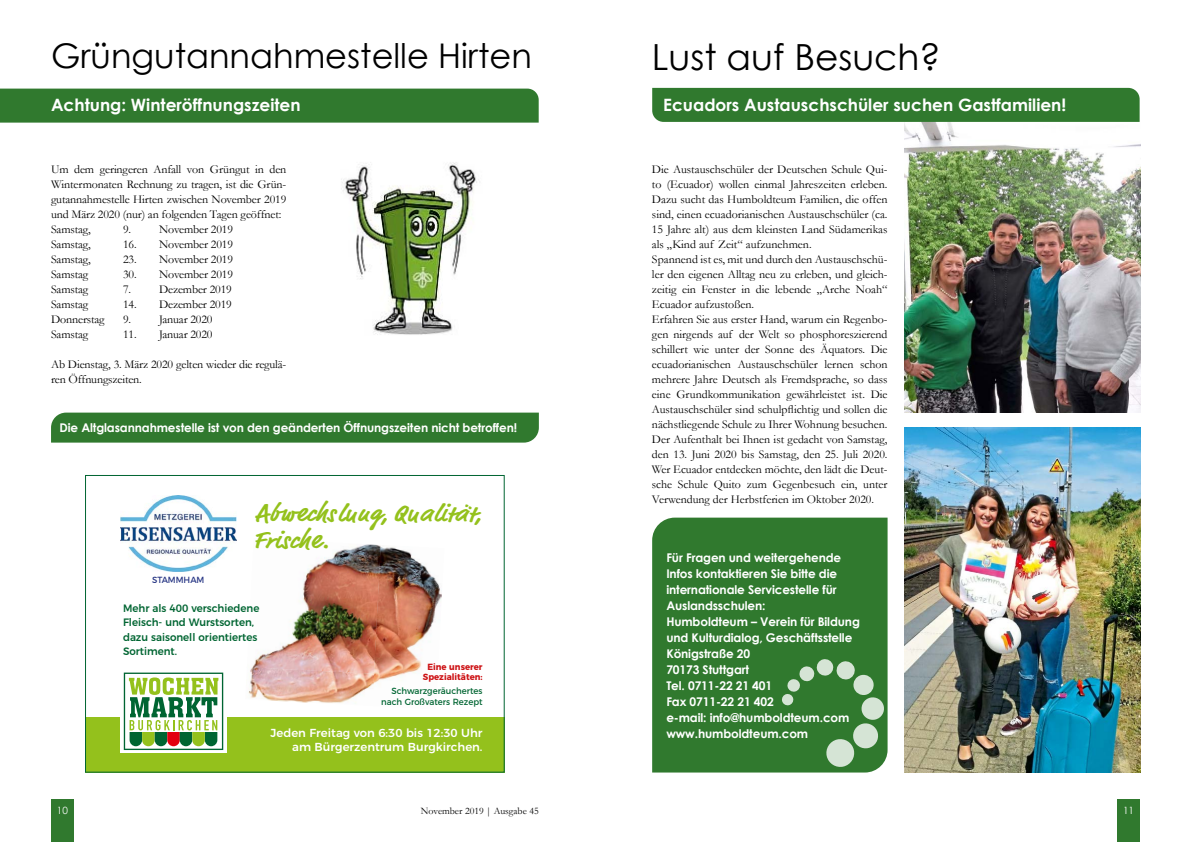
<style>
.page{position:relative;width:1191px;height:842px;background:#fff}
.page>*{position:absolute;margin:0;border:0;box-sizing:border-box;transform-origin:0 0}
.t1{font:36px "Century Gothic";color:#000}
.t2{font:34px "Century Gothic";color:#000}
.t3{font:700 24.5px/26.6px "Script One";color:#94c11c;scale:1.16 1}
.t4{font:700 17px "Century Gothic";color:#fff}
.t5{font:12px/15px "Garamond";color:#000}
.t6{font:700 12px/16px "Century Gothic";letter-spacing:-.01em;color:#fff}
.t7{font:500 11.6px/14px "Montserrat";color:#fff;text-align:right}
.t8{font:500 10.7px/14.3px "Montserrat";color:#006532;scale:.95 1}
.t9{font:10px "Garamond";color:#000}
.t10{font:10px "Century Gothic";color:#fff}
.t11{font:8.9px/11px "Montserrat";color:#006532;text-align:right;scale:.95 1}
.t12{font:700 8.9px/10px "Montserrat";color:#cd1316;text-align:center;scale:.95 1}
.t13{font:8.9px "Montserrat";color:#253483;scale:.95 1}
</style>
<div class="page">
<div style="left:51px;top:799px;width:23px;height:43px;background:#30792e"></div>
<div style="left:1117px;top:799px;width:23px;height:43px;background:#30792e"></div>
<img style="left:905px;top:117px;width:235px;height:296px">
<img style="left:341px;top:162px;width:138px;height:173px">
<div style="left:652px;top:88px;width:487px;height:34px;background:#30792e"></div>
<div style="left:51px;top:413px;width:488px;height:30px;background:#30792e"></div>
<div style="left:652px;top:518px;width:235px;height:254px;background:#30792e"></div>
<div style="left:0;top:89px;width:538px;height:34px;background:#30792e"></div>
<img style="left:905px;top:428px;width:235px;height:345px">
<img style="left:252px;top:544px;width:124px;height:123px">
<img style="left:372px;top:545px;width:70px;height:139px">
<img style="left:248px;top:667px;width:126px;height:36px">
<div style="left:85px;top:717px;width:420px;height:56px;background:#94c11c"></div>
<div style="left:120px;top:669px;width:106px;height:84px;background:linear-gradient(to right,#fff,#fff)"></div>
<svg style="left:124px;top:673px;width:99px;height:77px"></svg>
<div style="left:85px;top:475px;width:420px;height:298px;border:1px solid #006532"></div>
<img style="left:120px;top:495px;width:116px;height:76px">
<svg style="left:781px;top:658px;width:104px;height:110px;background:#569255"></svg>
<h2 class="t2" style="left:51px;top:32px;width:482px">Grüngutannahmestelle Hirten</h2>
<h3 class="t4" style="left:51px;top:92px;width:251px">Achtung: Winteröffnungszeiten</h3>
<p class="t5" style="left:51px;top:161px;width:237px">Um dem geringeren Anfall von Grüngut in den Wintermonaten Rechnung zu tragen, ist die Grün&shy;gutannahmestelle Hirten zwischen November 2019 und März 2020 (nur) an folgenden Tagen geöffnet:<br>Samstag,</p>
<p class="t5" style="left:123px;top:221px;width:112px">9. November 2019</p>
<p class="t5" style="left:51px;top:236px;width:41px">Samstag,</p>
<p class="t5" style="left:123px;top:236px;width:112px">16. November 2019</p>
<p class="t5" style="left:51px;top:251px;width:41px">Samstag,</p>
<p class="t5" style="left:123px;top:251px;width:112px">23. November 2019</p>
<p class="t5" style="left:51px;top:266px;width:39px">Samstag</p>
<p class="t5" style="left:123px;top:266px;width:112px">30. November 2019</p>
<p class="t5" style="left:51px;top:281px;width:39px">Samstag</p>
<p class="t5" style="left:123px;top:281px;width:110px">7. Dezember 2019</p>
<p class="t5" style="left:51px;top:296px;width:39px">Samstag</p>
<p class="t5" style="left:123px;top:296px;width:110px">14. Dezember 2019</p>
<p class="t5" style="left:51px;top:311px;width:55px">Donnerstag</p>
<p class="t5" style="left:123px;top:311px;width:91px">9. Januar 2020</p>
<p class="t5" style="left:51px;top:326px;width:39px">Samstag</p>
<p class="t5" style="left:123px;top:326px;width:91px">11. Januar 2020</p>
<p class="t5" style="left:51px;top:356px;width:237px">Ab Dienstag, 3. März 2020 gelten wieder die regulä&shy;ren Öffnungszeiten.</p>
<p class="t6" style="left:60px;top:419px;width:459px">Die Altglasannahmestelle ist von den geänderten Öffnungszeiten nicht betroffen!</p>
<p class="t13" style="left:152px;top:573px;width:57px">STAMMHAM</p>
<h3 class="t3" style="left:256px;top:499px;width:196px">Abwechslung, Qualität,<br>Frische.</h3>
<p class="t8" style="left:123px;top:600px;width:145px">Mehr als 400 verschiedene<br>Fleisch- und Wurstsorten, dazu saisonell orientiertes<br>Sortiment.</p>
<p class="t12" style="left:423px;top:662px;width:64px">Eine unserer<br>Spezialitäten:</p>
<p class="t11" style="left:381px;top:685px;width:108px">Schwarzgeräuchertes nach Großvaters Rezept</p>
<p class="t7" style="left:271px;top:725px;width:213px">Jeden Freitag von 6:30 bis 12:30 Uhr am Bürgerzentrum Burgkirchen.</p>
<h1 class="t1" style="left:652px;top:31px;width:290px">Lust auf Besuch?</h1>
<h3 class="t4" style="left:663px;top:92px;width:404px">Ecuadors Austauschschüler suchen Gastfamilien!</h3>
<p class="t5" style="left:652px;top:161px;width:237px">Die Austauschschüler der Deutschen Schule Qui&shy;to (Ecuador) wollen einmal Jahreszeiten erleben.<br>Dazu sucht das Humboldteum Familien, die offen sind, einen ecuadorianischen Austauschschüler (ca.<br>15 Jahre alt) aus dem kleinsten Land Südamerikas als „Kind auf Zeit“ aufzunehmen.<br>Spannend ist es, mit und durch den Austauschschü&shy;ler den eigenen Alltag neu zu erleben, und gleich&shy;zeitig ein Fenster in die lebende „Arche Noah“ Ecuador aufzustoßen.<br>Erfahren Sie aus erster Hand, warum ein Regenbo&shy;gen nirgends auf der Welt so phosphoreszierend schillert wie unter der Sonne des Äquators. Die ecuadorianischen Austauschschüler lernen schon mehrere Jahre Deutsch als Fremdsprache, so dass eine Grundkommunikation gewährleistet ist. Die Austauschschüler sind schulpflichtig und sollen die nächstliegende Schule zu Ihrer Wohnung besuchen.<br>Der Aufenthalt bei Ihnen ist gedacht von Samstag, den 13. Juni 2020 bis Samstag, den 25. Juli 2020.<br>Wer Ecuador entdecken möchte, den lädt die Deut&shy;sche Schule Quito zum Gegenbesuch ein, unter Verwendung der Herbstferien im Oktober 2020.</p>
<p class="t6" style="left:666px;top:549px;width:195px">Für Fragen und weitergehende<br>Infos kontaktieren Sie bitte die internationale Servicestelle für<br>Auslandsschulen:<br>Humboldteum – Verein für Bildung und Kulturdialog, Geschäftsstelle<br>Königstraße 20<br>70173 Stuttgart<br>Tel. 0711-22 21 401<br>Fax 0711-22 21 402<br>e-mail: info@humboldteum.com www.humboldteum.com</p>
<p class="t10" style="left:57px;top:803px;width:13px">10</p>
<p class="t9" style="left:421px;top:804px;width:119px">November 2019 | Ausgabe 45</p>
<p class="t10" style="left:1123px;top:803px;width:13px">11</p>
</div>
